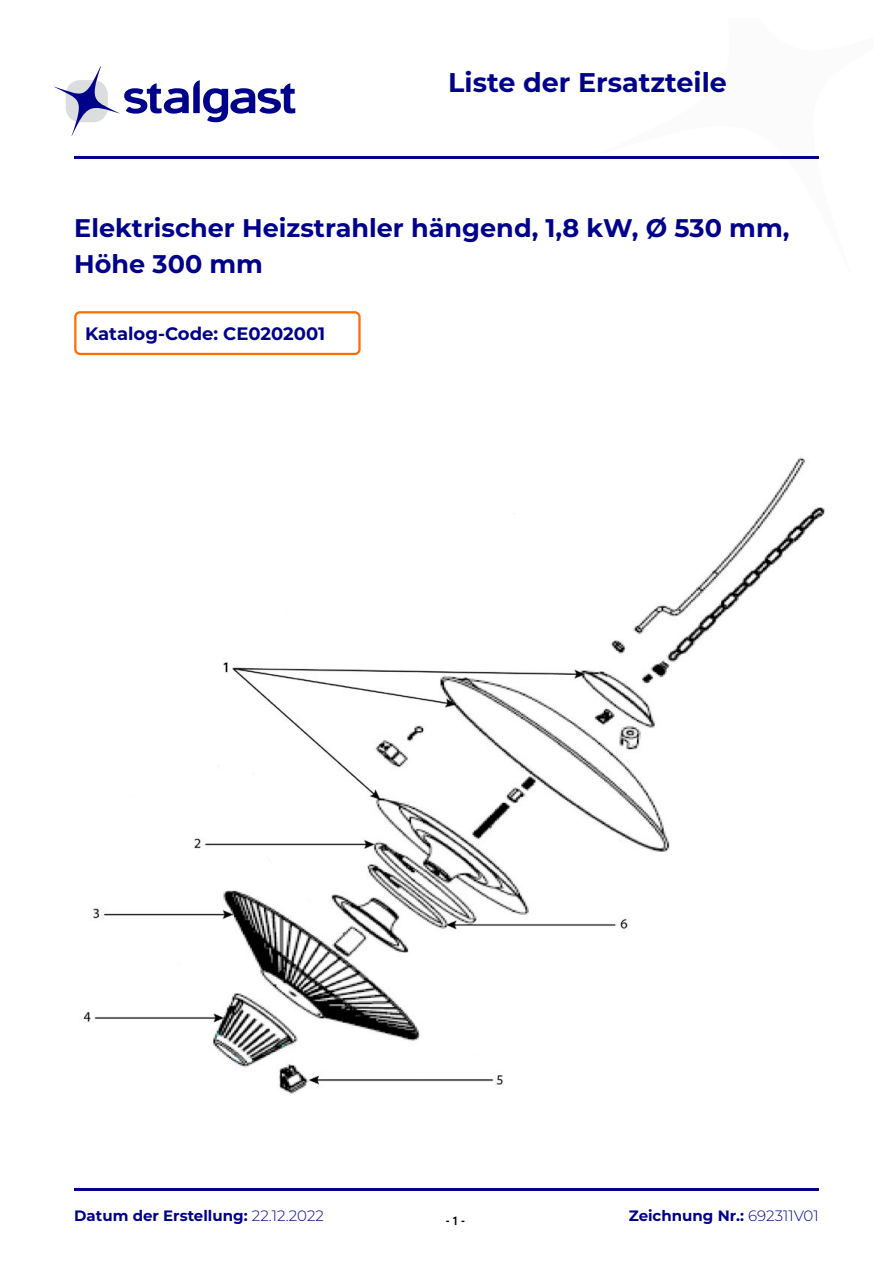
<style>
.page{position:relative;width:893px;height:1263px;background:#fff}
.page>*{position:absolute;margin:0;border:0;box-sizing:border-box;transform-origin:0 0}
.t1{font:700 27px "Montserrat";color:#00018a}
.t2{font:700 25.5px/36px "Montserrat";color:#00018a}
.t3{font:700 18px "Montserrat";color:#00018a}
.t4{font:700 15px "Montserrat";color:#00018a}
.t5{font:700 12px "Roboto";color:#000;scale:.86 1}
.s1{font-weight:300}
</style>
<div class="page">
<svg style="left:54px;top:66px;width:241px;height:70px"></svg>
<hr style="left:74px;top:156px;width:745px;height:2px;background:#00018a">
<hr style="left:74px;top:1188px;width:745px;height:3px;background:#00018a">
<div style="left:74px;top:311px;width:287px;height:44px;border:2px solid #ff6d00;border-radius:5px"></div>
<img style="left:83px;top:457px;width:742px;height:637px">
<p class="t1" style="left:448px;top:63px;width:280px">Liste der Ersatzteile</p>
<p class="t2" style="left:74px;top:209px;width:717px">Elektrischer Heizstrahler hängend, 1,8 kW, Ø 530 mm,<br>Höhe 300 mm</p>
<p class="t3" style="left:85px;top:320px;width:242px">Katalog-Code: CE0202001</p>
<p class="t4" style="left:74px;top:1205px;width:251px">Datum der Erstellung: <span class="s1">22.12.2022</span></p>
<p class="t5" style="left:446px;top:1212px;width:24px">- 1 -</p>
<p class="t4" style="left:629px;top:1205px;width:192px">Zeichnung Nr.: <span class="s1">692311V01</span></p>
</div>
